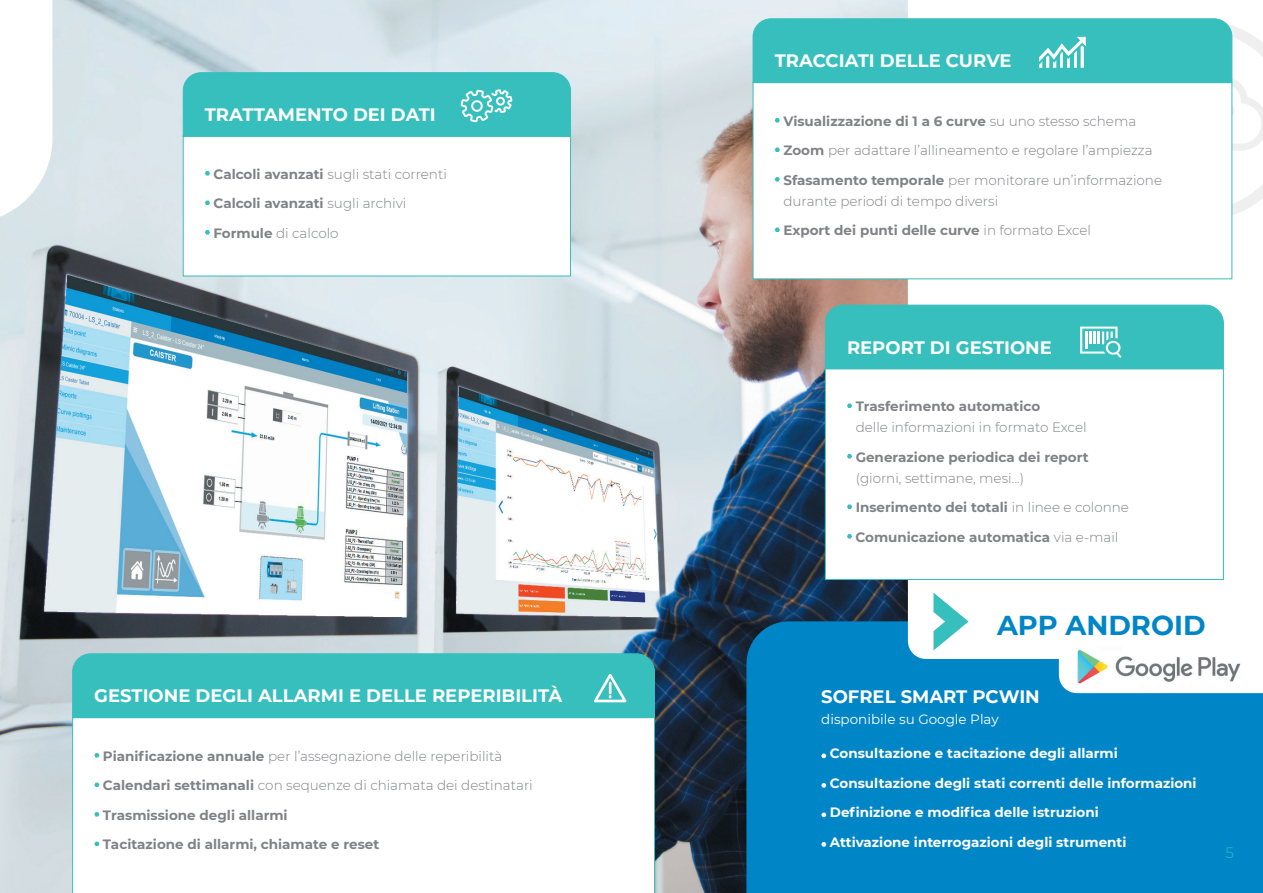
<style>
.page{position:relative;width:1263px;height:893px;background:#fff}
.page>*{position:absolute;margin:0;border:0;box-sizing:border-box;transform-origin:0 0}
.t1{font:700 27.3px "Montserrat";color:#0086c7}
.t2{font:700 18px "Montserrat";color:#fff}
.t3{font:300 15px "Montserrat";color:#36bfbd}
.t4{font:300 13.5px/29.5px "Montserrat";color:#808285}
.t5{font:700 13.5px/29.5px "Montserrat";color:#808285}
.t6{font:700 13.5px/29.5px "Montserrat";color:#fff}
.t7{font:13.5px "Montserrat";color:#fff}
.s1{font-weight:700}
.s2{font-weight:300}
</style>
<div class="page">
<img style="left:0;top:0;width:908px;height:893px">
<svg style="left:72px;top:718px;width:583px;height:175px"></svg>
<div style="left:183px;top:136px;width:387px;height:140px;background:#fff"></div>
<svg style="left:205px;top:171px;width:5px;height:5px"></svg>
<svg style="left:205px;top:201px;width:5px;height:4px"></svg>
<svg style="left:205px;top:230px;width:5px;height:5px"></svg>
<div style="left:183px;top:135px;width:388px;height:141px;border:1px solid #36bfbd"></div>
<svg style="left:0;top:0;width:52px;height:223px"></svg>
<div style="left:746px;top:621px;width:517px;height:272px;background:#0086c7"></div>
<svg style="left:908px;top:221px;width:355px;height:438px"></svg>
<img style="left:1059px;top:643px;width:204px;height:50px">
<svg style="left:821px;top:754px;width:5px;height:4px"></svg>
<svg style="left:821px;top:783px;width:5px;height:5px"></svg>
<svg style="left:821px;top:813px;width:5px;height:4px"></svg>
<svg style="left:821px;top:842px;width:5px;height:5px"></svg>
<svg style="left:933px;top:593px;width:35px;height:57px"></svg>
<div style="left:182px;top:72px;width:389px;height:65px;background:#36bfbd"></div>
<div style="left:753px;top:83px;width:479px;height:196px;background:#fff"></div>
<svg style="left:775px;top:228px;width:5px;height:4px"></svg>
<svg style="left:752px;top:18px;width:511px;height:203px"></svg>
<div style="left:825px;top:368px;width:398px;height:211px;background:#fff"></div>
<svg style="left:847px;top:404px;width:5px;height:4px"></svg>
<svg style="left:847px;top:454px;width:5px;height:4px"></svg>
<svg style="left:847px;top:505px;width:5px;height:4px"></svg>
<svg style="left:847px;top:534px;width:5px;height:4px"></svg>
<svg style="left:825px;top:304px;width:399px;height:66px;background:#3ec1bf"></svg>
<div style="left:72px;top:653px;width:583px;height:65px;background:#36bfbd"></div>
<h2 class="t2" style="left:205px;top:102px;width:232px">TRATTAMENTO DEI DATI</h2>
<p class="t4" style="left:213px;top:159px;width:235px"><span class="s1">Calcoli avanzati</span> sugli stati correnti<br><span class="s1">Calcoli avanzati</span> sugli archivi<br><span class="s1">Formule</span> di calcolo</p>
<h2 class="t2" style="left:94px;top:683px;width:469px">GESTIONE DEGLI ALLARMI E DELLE REPERIBILITÀ</h2>
<p class="t5" style="left:103px;top:740px;width:431px">Pianificazione annuale <span class="s2">per l’assegnazione delle reperibilità </span>Calendari settimanali <span class="s2">con sequenze di chiamata dei destinatari </span>Trasmissione degli allarmi<br>Tacitazione di allarmi, chiamate e reset</p>
<h2 class="t2" style="left:775px;top:48px;width:238px">TRACCIATI DELLE CURVE</h2>
<p class="t4" style="left:783px;top:106px;width:380px"><span class="s1">Visualizzazione di 1 a 6 curve</span> su uno stesso schema<br><span class="s1">Zoom</span> per adattare l’allineamento e regolare l’ampiezza<br><span class="s1">Sfasamento temporale</span> per monitorare un’informazione</p>
<p class="t4" style="left:783px;top:186px;width:309px">durante periodi di tempo diversi<br><span class="s1">Export dei punti delle curve</span> in formato Excel</p>
<h2 class="t2" style="left:847px;top:334px;width:206px">REPORT DI GESTIONE</h2>
<p class="t5" style="left:856px;top:391px;width:186px">Trasferimento automatico</p>
<p class="t4" style="left:856px;top:412px;width:232px">delle informazioni in formato Excel</p>
<p class="t5" style="left:856px;top:441px;width:234px">Generazione periodica dei report</p>
<p class="t4" style="left:856px;top:462px;width:275px">(giorni, settimane, mesi...)<br><span class="s1">Inserimento dei totali</span> in linee e colonne<br><span class="s1">Comunicazione automatica</span> via e-mail</p>
<h1 class="t1" style="left:997px;top:606px;width:210px">APP ANDROID</h1>
<h2 class="t2" style="left:821px;top:684px;width:220px">SOFREL SMART PCWIN</h2>
<p class="t7" style="left:821px;top:710px;width:179px">disponibile su Google Play</p>
<p class="t6" style="left:830px;top:738px;width:368px">Consultazione e tacitazione degli allarmi Consultazione degli stati correnti delle informazioni Definizione e modifica delle istruzioni<br>Attivazione interrogazioni degli strumenti</p>
<p class="t3" style="left:1225px;top:842px;width:10px">5</p>
</div>
